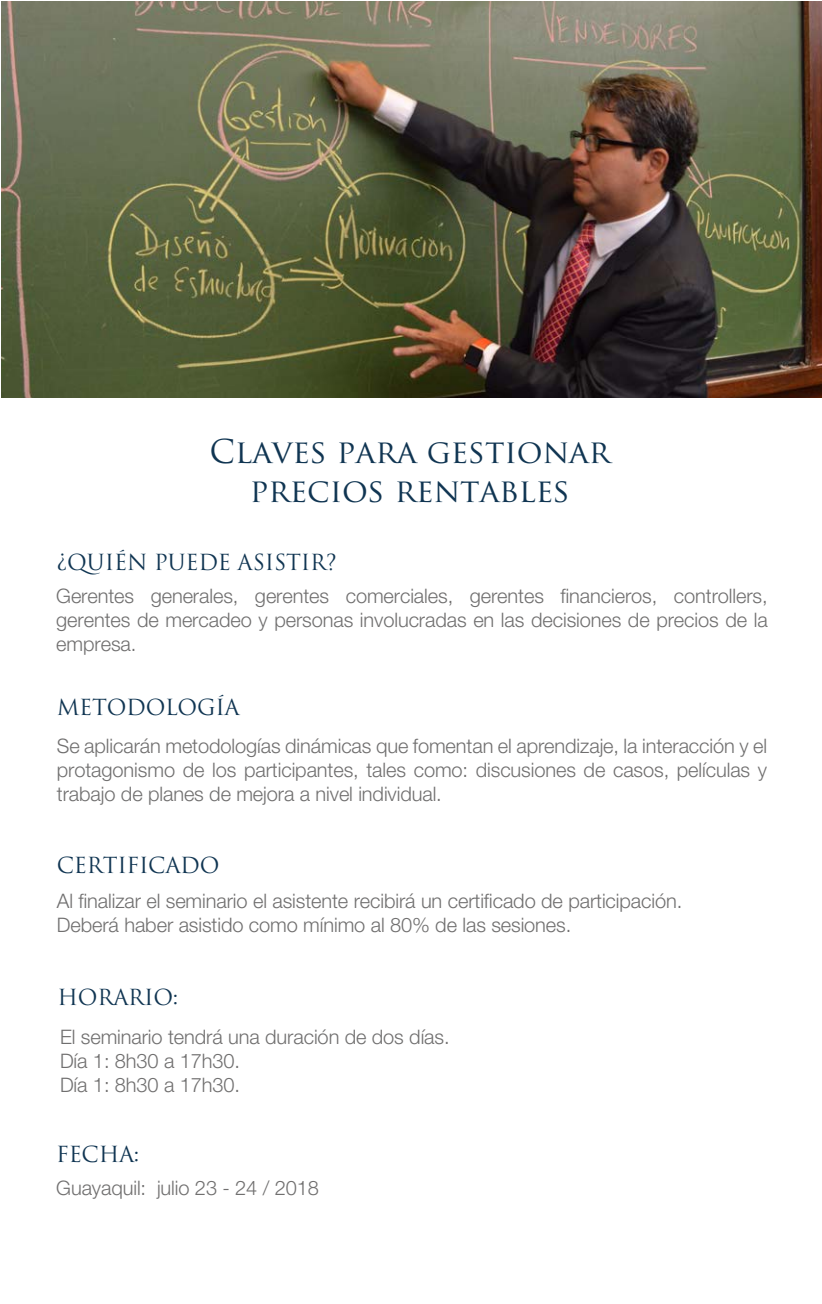
<style>
.page{position:relative;width:822px;height:1304px;background:#fff}
.page>*{position:absolute;margin:0;border:0;box-sizing:border-box;transform-origin:0 0}
.t1{font:32px/38.4px "Trajan Pro";letter-spacing:-.005em;color:#103552;text-align:center}
.t2{font:21.6px "Trajan Pro";letter-spacing:-.015em;color:#103552}
.t3{font:300 20px/24px "Helvetica Neue LT Pro";letter-spacing:-.005em;color:#706f6f;text-align:justify}
</style>
<div class="page">
<img style="left:1px;top:1px;width:820px;height:397px">
<h1 class="t1" style="left:209px;top:432px;width:402px">Claves para gestionar precios rentables</h1>
<p class="t2" style="left:57px;top:548px;width:281px">¿QUIÉN PUEDE ASISTIR?</p>
<p class="t3" style="left:56px;top:583px;width:713px">Gerentes generales, gerentes comerciales, gerentes financieros, controllers, gerentes de mercadeo y personas involucradas en las decisiones de precios de la empresa.</p>
<p class="t2" style="left:57px;top:693px;width:184px">METODOLOGÍA</p>
<p class="t3" style="left:57px;top:733px;width:711px">Se aplicarán metodologías dinámicas que fomentan el aprendizaje, la interacción y el protagonismo de los participantes, tales como: discusiones de casos, películas y trabajo de planes de mejora a nivel individual.</p>
<p class="t2" style="left:57px;top:851px;width:164px">CERTIFICADO</p>
<p class="t3" style="left:57px;top:889px;width:627px">Al finalizar el seminario el asistente recibirá un certificado de participación.<br>Deberá haber asistido como mínimo al 80% de las sesiones.</p>
<p class="t2" style="left:58px;top:984px;width:122px">HORARIO:</p>
<p class="t3" style="left:60px;top:1025px;width:391px;text-align:left">El seminario tendrá una duración de dos días.<br>Día 1: 8h30 a 17h30.<br>Día 1: 8h30 a 17h30.</p>
<p class="t2" style="left:56px;top:1141px;width:85px">FECHA:</p>
<p class="t3" style="left:56px;top:1176px;width:264px">Guayaquil: julio 23 - 24 / 2018</p>
</div>
